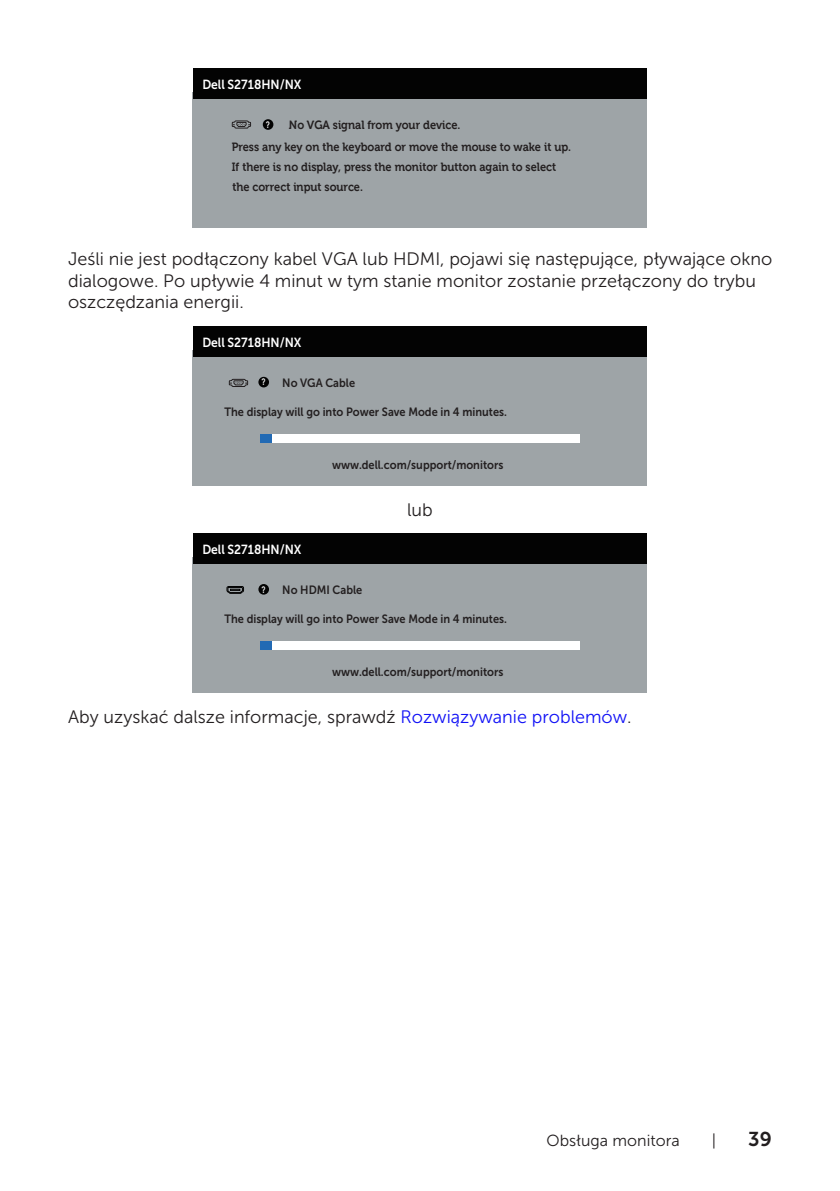
<style>
.page{position:relative;width:840px;height:1191px;background:#fff}
.page>*{position:absolute;margin:0;border:0;box-sizing:border-box;transform-origin:0 0}
.t1{font:20px "Museo Sans For Dell 700";color:#231f20}
.text{font:18px/21.6px "Museo Sans For Dell 300";color:#231f20}
.t2{font:16px "Museo Sans For Dell 300";color:#231f20}
.t3{font:13.2px "Museo Sans For Dell 700";color:#fff;scale:.92 1}
.t4{font:12px "Museo Sans For Dell 700";color:#231f20;scale:.92 1}
.t5{font:700 12px/22px "Museo For Dell";color:#231f20;scale:.92 1}
.t6{font:700 9px "Arial";color:#fff;scale:.73 1}
.s1{color:#1111f6}
</style>
<div class="page">
<div style="left:193px;top:92px;width:453px;height:135px;background:#9ea4a7"></div>
<div style="left:193px;top:68px;width:453px;height:31px;background:#030303"></div>
<div style="left:262px;top:119px;width:11px;height:11px;background:#030303;border-radius:50%"></div>
<svg style="left:231px;top:120px;width:20px;height:9px"></svg>
<div style="left:193px;top:350px;width:453px;height:135px;background:#9ea4a7"></div>
<div style="left:193px;top:326px;width:453px;height:31px;background:#030303"></div>
<div style="left:260px;top:434px;width:319px;height:8px;background:#fff"></div>
<div style="left:260px;top:434px;width:11px;height:8px;background:#226ab4"></div>
<div style="left:258px;top:377px;width:11px;height:10px;background:#030303;border-radius:50%"></div>
<svg style="left:228px;top:378px;width:20px;height:9px"></svg>
<div style="left:193px;top:557px;width:453px;height:135px;background:#9ea4a7"></div>
<div style="left:193px;top:533px;width:453px;height:31px;background:#030303"></div>
<div style="left:260px;top:641px;width:319px;height:8px;background:#fff"></div>
<div style="left:260px;top:641px;width:11px;height:8px;background:#226ab4"></div>
<div style="left:258px;top:584px;width:11px;height:10px;background:#030303;border-radius:50%"></div>
<svg style="left:226px;top:586px;width:18px;height:8px"></svg>
<p class="t3" style="left:202px;top:77px;width:109px">Dell S2718HN/NX</p>
<p class="t6" style="left:266px;top:119px;width:7px">?</p>
<p class="t5" style="left:232px;top:114px;width:370px;text-indent:57px">No VGA signal from your device.<br>Press any key on the keyboard or move the mouse to wake it up.</p>
<p class="t5" style="left:232px;top:175px;width:143px">the correct input source.</p>
<p class="t5" style="left:232px;top:156px;width:354px">If there is no display, press the monitor button again to select</p>
<p class="text" style="left:68px;top:248px;width:705px">Jeśli nie jest podłączony kabel VGA lub HDMI, pojawi się następujące, pływające okno dialogowe. Po upływie 4 minut w tym stanie monitor zostanie przełączony do trybu oszczędzania energii.</p>
<p class="t3" style="left:202px;top:335px;width:109px">Dell S2718HN/NX</p>
<p class="t4" style="left:282px;top:376px;width:81px">No VGA Cable</p>
<p class="t4" style="left:224px;top:405px;width:308px">The display will go into Power Save Mode in 4 minutes.</p>
<p class="t6" style="left:261px;top:376px;width:7px">?</p>
<p class="t4" style="left:332px;top:458px;width:188px">www.dell.com/support/monitors</p>
<p class="text" style="left:407px;top:499px;width:27px">lub</p>
<p class="t3" style="left:202px;top:542px;width:109px">Dell S2718HN/NX</p>
<p class="t4" style="left:282px;top:583px;width:88px">No HDMI Cable</p>
<p class="t4" style="left:224px;top:612px;width:308px">The display will go into Power Save Mode in 4 minutes.</p>
<p class="t6" style="left:261px;top:583px;width:7px">?</p>
<p class="t4" style="left:332px;top:665px;width:188px">www.dell.com/support/monitors</p>
<p class="text" style="left:68px;top:706px;width:565px">Aby uzyskać dalsze informacje, sprawdź <span class="s1">Rozwiązywanie problemów</span>.</p>
<p class="t2" style="left:546px;top:1131px;width:135px">Obsługa monitora</p>
<p class="t2" style="left:711px;top:1131px;width:6px">|</p>
<p class="t1" style="left:747px;top:1127px;width:25px">39</p>
</div>
